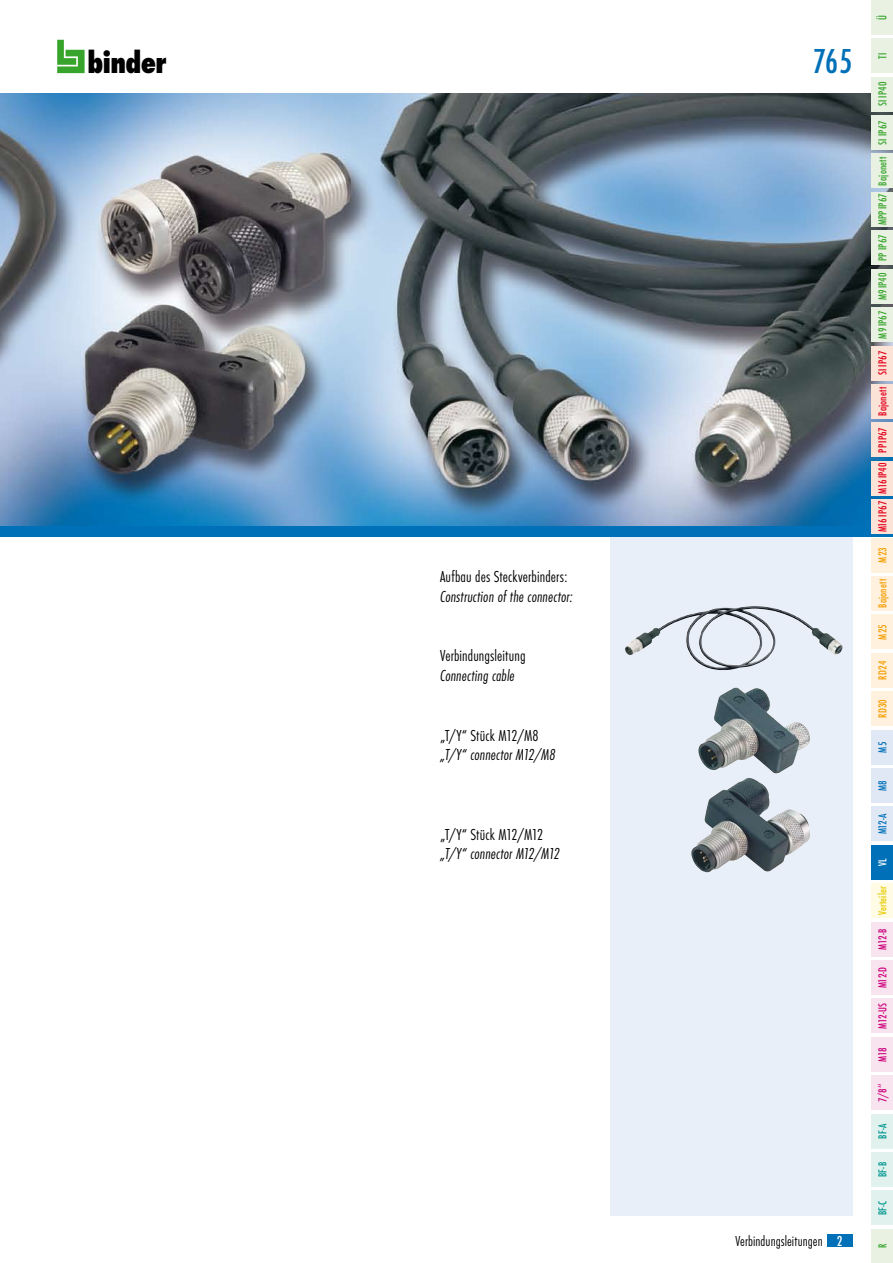
<style>
.page{position:relative;width:893px;height:1263px;background:#fff}
.page>*{position:absolute;margin:0;border:0;box-sizing:border-box;transform-origin:0 0}
.t1{font:500 condensed 36px "Futura T";color:#0070b8}
.t2{font:800 condensed 32.1px "Futura T";letter-spacing:-.02em;color:#000}
.t3{font:italic 300 condensed 16.5px "Futura T";letter-spacing:.005em;color:#000}
.t4{font:300 condensed 16.5px "Futura T";letter-spacing:.005em;color:#000}
.t5{font:300 condensed 16.5px "Futura T";letter-spacing:-.02em;color:#000}
.t6{font:300 condensed 15px "Futura T";letter-spacing:.005em;color:#000}
.t7{font:500 condensed 12px "Futura T";letter-spacing:.015em;color:#37a42c}
.t8{font:500 condensed 12px "Futura T";letter-spacing:.01em;color:#e2001a}
.t9{font:500 condensed 12px "Futura T";letter-spacing:-.025em;color:#cd007b}
.t10{font:500 condensed 12px "Futura T";letter-spacing:.01em;color:#f49e00}
.t11{font:500 condensed 12px "Futura T";letter-spacing:.015em;color:#e6cb00}
.t12{font:500 condensed 12px "Futura T";color:#00978f}
.t13{font:500 condensed 12px "Futura T";letter-spacing:-.005em;color:#0070b8}
.t14{font:500 condensed 12px "Futura T";color:#fff}
.s1{font-weight:500;color:#fff}
.s2{color:#f49e00}
.s3{color:#cd007b}
</style>
<div class="page">
<svg style="left:57px;top:40px;width:28px;height:33px"></svg>
<div style="left:827px;top:1234px;width:25px;height:13px;background:#0070b8"></div>
<div style="left:610px;top:527px;width:243px;height:689px;background:#e9eff8"></div>
<img style="left:0;top:94px;width:893px;height:433px">
<div style="left:0;top:527px;width:893px;height:10px;background:#0070b8"></div>
<img style="left:625px;top:606px;width:206px;height:64px">
<img style="left:698px;top:687px;width:112px;height:87px">
<img style="left:691px;top:778px;width:119px;height:95px">
<div style="left:872px;top:39px;width:21px;height:34px;background:#e9f2e2"></div>
<div style="left:872px;top:0;width:21px;height:34px;background:#e9f2e2"></div>
<div style="left:872px;top:77px;width:21px;height:34px;background:#e9f2e2"></div>
<div style="left:872px;top:116px;width:21px;height:34px;background:#e9f2e2"></div>
<div style="left:872px;top:154px;width:21px;height:34px;background:#e9f2e2"></div>
<div style="left:872px;top:192px;width:21px;height:34px;background:#e9f2e2"></div>
<div style="left:872px;top:231px;width:21px;height:34px;background:#e9f2e2"></div>
<div style="left:872px;top:269px;width:21px;height:34px;background:#e9f2e2"></div>
<div style="left:872px;top:308px;width:21px;height:34px;background:#e9f2e2"></div>
<div style="left:872px;top:346px;width:21px;height:34px;background:#fce3d7"></div>
<div style="left:872px;top:384px;width:21px;height:34px;background:#fce3d7"></div>
<div style="left:872px;top:423px;width:21px;height:34px;background:#fce3d7"></div>
<div style="left:872px;top:461px;width:21px;height:34px;background:#fce3d7"></div>
<div style="left:872px;top:500px;width:21px;height:34px;background:#fce3d7"></div>
<div style="left:872px;top:538px;width:21px;height:34px;background:#fff1de"></div>
<div style="left:872px;top:576px;width:21px;height:34px;background:#fff1de"></div>
<div style="left:872px;top:615px;width:21px;height:34px;background:#fff1de"></div>
<div style="left:872px;top:653px;width:21px;height:34px;background:#fff1de"></div>
<div style="left:872px;top:692px;width:21px;height:34px;background:#fff1de"></div>
<div style="left:872px;top:730px;width:21px;height:34px;background:#dfe8f4"></div>
<div style="left:872px;top:768px;width:21px;height:34px;background:#dfe8f4"></div>
<div style="left:872px;top:807px;width:21px;height:34px;background:#dfe8f4"></div>
<div style="left:872px;top:845px;width:21px;height:34px;background:#0070b8"></div>
<div style="left:872px;top:884px;width:21px;height:34px;background:#fffbe4"></div>
<div style="left:872px;top:922px;width:21px;height:34px;background:#f7e4ee"></div>
<div style="left:872px;top:960px;width:21px;height:34px;background:#f7e4ee"></div>
<div style="left:872px;top:999px;width:21px;height:34px;background:#f7e4ee"></div>
<div style="left:872px;top:1037px;width:21px;height:34px;background:#f7e4ee"></div>
<div style="left:872px;top:1076px;width:21px;height:34px;background:#f7e4ee"></div>
<div style="left:872px;top:1114px;width:21px;height:34px;background:#e1f1ee"></div>
<div style="left:872px;top:1152px;width:21px;height:34px;background:#e1f1ee"></div>
<div style="left:872px;top:1191px;width:21px;height:34px;background:#e1f1ee"></div>
<div style="left:872px;top:1229px;width:21px;height:34px;background:#e9f2e2"></div>
<h2 class="t2" style="left:88px;top:44px;width:80px">binder</h2>
<p class="t4" style="left:440px;top:567px;width:129px">Aufbau des Steckverbinders:</p>
<p class="t3" style="left:440px;top:587px;width:134px">Construction of the connector:</p>
<p class="t4" style="left:440px;top:646px;width:87px">Verbindungsleitung</p>
<p class="t3" style="left:440px;top:666px;width:76px">Connecting cable</p>
<p class="t4" style="left:440px;top:725px;width:100px">„T/Y“ Stück M12/M8</p>
<p class="t3" style="left:440px;top:745px;width:117px">„T/Y“ connector M12/M8</p>
<p class="t5" style="left:440px;top:824px;width:105px">„T/Y“ Stück M12/M12</p>
<p class="t3" style="left:440px;top:844px;width:121px">„T/Y“ connector M12/M12</p>
<h1 class="t1" style="left:813px;top:40px;width:41px">765</h1>
<p class="t6" style="left:735px;top:1232px;width:109px">Verbindungsleitungen <span class="s1">2</span></p>
<p class="t7" style="left:875px;top:20px;width:6px;rotate:-90deg">Ü</p>
<p class="t7" style="left:875px;top:59px;width:8px;rotate:-90deg">TI</p>
<p class="t7" style="left:875px;top:106px;width:26px;rotate:-90deg">SI IP40</p>
<p class="t7" style="left:875px;top:225px;width:107px;rotate:-90deg">MPPIP67 Bajonett SI IP67</p>
<p class="t7" style="left:875px;top:261px;width:28px;rotate:-90deg">PP IP67</p>
<p class="t7" style="left:875px;top:300px;width:29px;rotate:-90deg">M9IP40</p>
<p class="t7" style="left:875px;top:338px;width:29px;rotate:-90deg">M9IP67</p>
<p class="t8" style="left:875px;top:375px;width:26px;rotate:-90deg">SI IP67</p>
<p class="t8" style="left:875px;top:416px;width:30px;rotate:-90deg">Bajonett</p>
<p class="t8" style="left:875px;top:453px;width:27px;rotate:-90deg">PPIP67</p>
<p class="t8" style="left:875px;top:494px;width:33px;rotate:-90deg">M16IP40</p>
<p class="t8" style="left:875px;top:563px;width:63px;rotate:-90deg"><span class="s2">M23</span> M16IP67</p>
<p class="t10" style="left:875px;top:608px;width:30px;rotate:-90deg">Bajonett</p>
<p class="t10" style="left:875px;top:640px;width:17px;rotate:-90deg">M25</p>
<p class="t10" style="left:875px;top:680px;width:20px;rotate:-90deg">RD24</p>
<p class="t10" style="left:875px;top:718px;width:20px;rotate:-90deg">RD30</p>
<p class="t13" style="left:875px;top:752px;width:12px;rotate:-90deg">M5</p>
<p class="t13" style="left:875px;top:791px;width:12px;rotate:-90deg">M8</p>
<p class="t13" style="left:875px;top:834px;width:23px;rotate:-90deg">M12-A</p>
<p class="t14" style="left:875px;top:866px;width:9px;rotate:-90deg">VL</p>
<p class="t11" style="left:875px;top:950px;width:65px;rotate:-90deg"><span class="s3">M12-B</span> Verteiler</p>
<p class="t9" style="left:875px;top:988px;width:23px;rotate:-90deg">M12-D</p>
<p class="t9" style="left:875px;top:1029px;width:27px;rotate:-90deg">M12-US</p>
<p class="t9" style="left:875px;top:1061px;width:16px;rotate:-90deg">M18</p>
<p class="t9" style="left:875px;top:1102px;width:20px;rotate:-90deg">7/8‘‘</p>
<p class="t12" style="left:875px;top:1139px;width:17px;rotate:-90deg">BF-A</p>
<p class="t12" style="left:875px;top:1177px;width:17px;rotate:-90deg">BF-B</p>
<p class="t12" style="left:875px;top:1215px;width:16px;rotate:-90deg">BF-C</p>
<p class="t7" style="left:875px;top:1248px;width:6px;rotate:-90deg">R</p>
</div>
